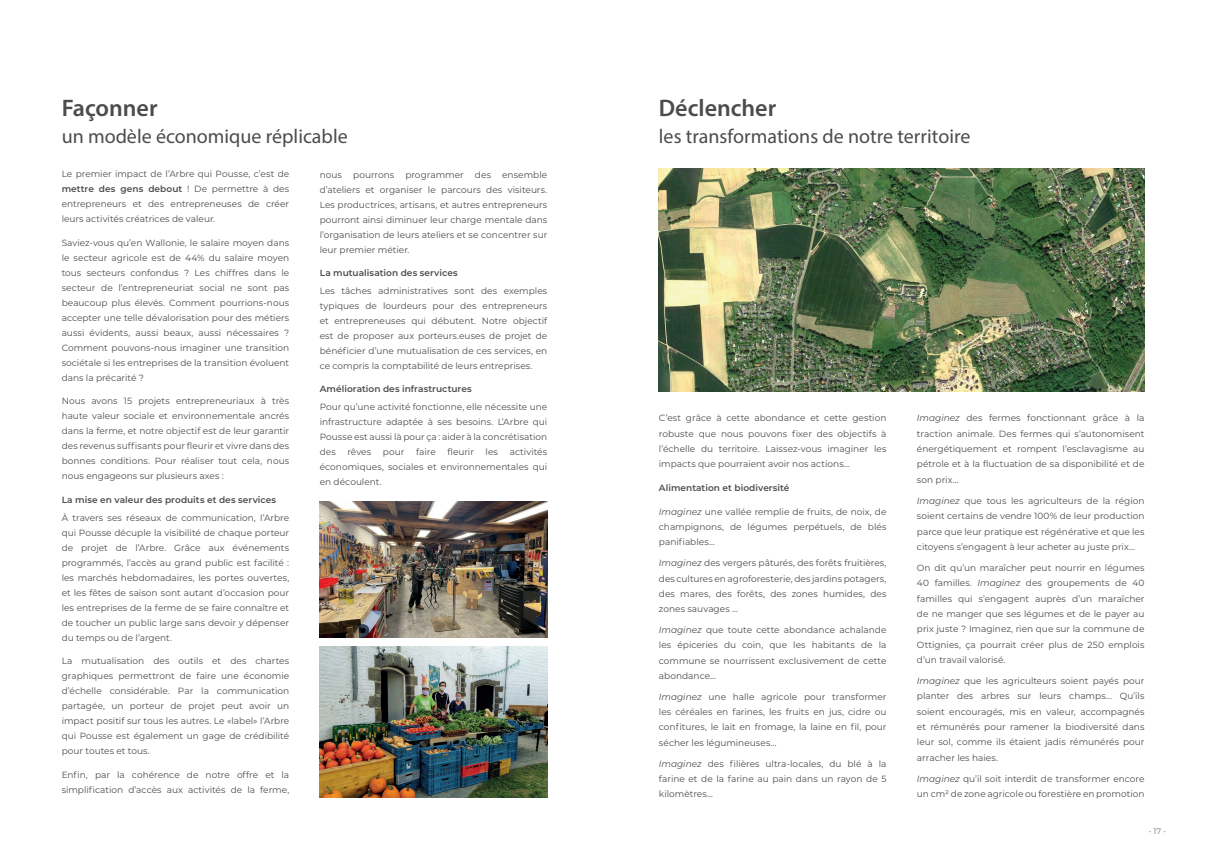
<style>
.page{position:relative;width:1208px;height:859px;background:#fff}
.page>*{position:absolute;margin:0;border:0;box-sizing:border-box;transform-origin:0 0}
.t1{font:600 24px "Myriad Pro";color:#4b4c4d}
.t2{font:20px "Myriad Pro";color:#4b4c4d}
.t3{font:9px/15px "Montserrat";color:#4b4c4d;text-align:justify}
.t4{font:600 9px "Montserrat";letter-spacing:.005em;color:#4b4c4d}
.t5{font:8px "Montserrat";color:#6c6d70}
.s1{font-weight:600}
.s2{font-style:italic}
</style>
<div class="page">
<img style="left:320px;top:646px;width:227px;height:151px">
<img style="left:320px;top:502px;width:227px;height:136px">
<img style="left:659px;top:169px;width:485px;height:222px">
<h1 class="t1" style="left:62px;top:92px;width:97px">Façonner</h1>
<h2 class="t2" style="left:62px;top:124px;width:287px">un modèle économique réplicable</h2>
<p class="t3" style="left:62px;top:166px;width:229px">Le premier impact de l’Arbre qui Pousse, c’est de <span class="s1">mettre des gens debout</span> ! De permettre à des entrepreneurs et des entrepreneuses de créer leurs activités créatrices de valeur.</p>
<p class="t3" style="left:62px;top:235px;width:229px">Saviez-vous qu’en Wallonie, le salaire moyen dans le secteur agricole est de 44% du salaire moyen tous secteurs confondus ? Les chiffres dans le secteur de l’entrepreneuriat social ne sont pas beaucoup plus élevés. Comment pourrions-nous accepter une telle dévalorisation pour des métiers aussi évidents, aussi beaux, aussi nécessaires ?<br>Comment pouvons-nous imaginer une transition sociétale si les entreprises de la transition évoluent dans la précarité ?</p>
<p class="t3" style="left:62px;top:393px;width:229px">Nous avons 15 projets entrepreneuriaux à très haute valeur sociale et environnementale ancrés dans la ferme, et notre objectif est de leur garantir des revenus suffisants pour fleurir et vivre dans des bonnes conditions. Pour réaliser tout cela, nous nous engageons sur plusieurs axes :</p>
<p class="t4" style="left:62px;top:493px;width:216px">La mise en valeur des produits et des services</p>
<p class="t3" style="left:62px;top:510px;width:229px">À travers ses réseaux de communication, l’Arbre qui Pousse décuple la visibilité de chaque porteur de projet de l’Arbre. Grâce aux événements programmés, l’accès au grand public est facilité : les marchés hebdomadaires, les portes ouvertes, et les fêtes de saison sont autant d’occasion pour les entreprises de la ferme de se faire connaître et de toucher un public large sans devoir y dépenser du temps ou de l’argent.</p>
<p class="t3" style="left:62px;top:653px;width:229px">La mutualisation des outils et des chartes graphiques permettront de faire une économie d’échelle considérable. Par la communication partagée, un porteur de projet peut avoir un impact positif sur tous les autres. Le «label» l’Arbre qui Pousse est également un gage de crédibilité pour toutes et tous.</p>
<p class="t3" style="left:62px;top:767px;width:229px">Enfin, par la cohérence de notre offre et la simplification d’accès aux activités de la ferme,</p>
<p class="t3" style="left:320px;top:166px;width:229px">nous pourrons programmer des ensemble d’ateliers et organiser le parcours des visiteurs.<br>Les productrices, artisans, et autres entrepreneurs pourront ainsi diminuer leur charge mentale dans l’organisation de leurs ateliers et se concentrer sur leur premier métier.</p>
<p class="t4" style="left:320px;top:266px;width:140px">La mutualisation des services</p>
<p class="t3" style="left:320px;top:283px;width:229px">Les tâches administratives sont des exemples typiques de lourdeurs pour des entrepreneurs et entrepreneuses qui débutent. Notre objectif est de proposer aux porteurs.euses de projet de bénéficier d’une mutualisation de ces services, en ce compris la comptabilité de leurs entreprises.</p>
<p class="t4" style="left:320px;top:383px;width:153px">Amélioration des infrastructures</p>
<p class="t3" style="left:320px;top:399px;width:229px">Pour qu’une activité fonctionne, elle nécessite une infrastructure adaptée à ses besoins. L’Arbre qui Pousse est aussi là pour ça : aider à la concrétisation des</p>
<p class="t3" style="left:347px;top:444px;width:25px">rêves</p>
<p class="t3" style="left:383px;top:444px;width:23px">pour</p>
<p class="t3" style="left:416px;top:444px;width:21px">faire</p>
<p class="t3" style="left:447px;top:444px;width:28px">fleurir</p>
<p class="t3" style="left:485px;top:444px;width:14px">les</p>
<p class="t3" style="left:320px;top:444px;width:229px;text-indent:190px">activités économiques, sociales et environnementales qui en découlent.</p>
<h1 class="t1" style="left:659px;top:92px;width:119px">Déclencher</h1>
<h2 class="t2" style="left:659px;top:124px;width:313px">les transformations de notre territoire</h2>
<p class="t3" style="left:659px;top:410px;width:229px;line-height:15.3px">C’est grâce à cette abondance et cette gestion robuste que nous pouvons fixer des objectifs à l’échelle du territoire. Laissez-vous imaginer les impacts que pourraient avoir nos actions…</p>
<p class="t4" style="left:659px;top:481px;width:132px">Alimentation et biodiversité</p>
<p class="t3" style="left:659px;top:504px;width:229px;line-height:15.3px"><span class="s2">Imaginez</span> une vallée remplie de fruits, de noix, de champignons, de légumes perpétuels, de blés panifiables…</p>
<p class="t3" style="left:659px;top:555px;width:229px;line-height:15.3px"><span class="s2">Imaginez</span> des vergers pâturés, des forêts fruitières, des cultures en agroforesterie, des jardins potagers, des mares, des forêts, des zones humides, des zones sauvages …</p>
<p class="t3" style="left:659px;top:622px;width:229px;line-height:15.3px"><span class="s2">Imaginez</span> que toute cette abondance achalande les épiceries du coin, que les habitants de la commune se nourrissent exclusivement de cette abondance…</p>
<p class="t3" style="left:659px;top:689px;width:229px;line-height:15.3px"><span class="s2">Imaginez</span> une halle agricole pour transformer les céréales en farines, les fruits en jus, cidre ou confitures, le lait en fromage, la laine en fil, pour sécher les légumineuses…</p>
<p class="t3" style="left:659px;top:755px;width:229px;line-height:15.3px"><span class="s2">Imaginez</span> des filières ultra-locales, du blé à la farine et de la farine au pain dans un rayon de 5 kilomètres…</p>
<p class="t3" style="left:917px;top:410px;width:229px;line-height:15.4px"><span class="s2">Imaginez</span> des fermes fonctionnant grâce à la traction animale. Des fermes qui s’autonomisent énergétiquement et rompent l’esclavagisme au pétrole et à la fluctuation de sa disponibilité et de son prix…</p>
<p class="t3" style="left:917px;top:493px;width:229px;line-height:15.4px"><span class="s2">Imaginez</span> que tous les agriculteurs de la région soient certains de vendre 100% de leur production parce que leur pratique est régénérative et que les citoyens s’engagent à leur acheter au juste prix…</p>
<p class="t3" style="left:917px;top:560px;width:229px;line-height:15.4px">On dit qu’un maraîcher peut nourrir en légumes 40 familles. <span class="s2">Imaginez</span> des groupements de 40 familles qui s’engagent auprès d’un maraîcher de ne manger que ses légumes et de le payer au prix juste ? Imaginez, rien que sur la commune de Ottignies, ça pourrait créer plus de 250 emplois d’un travail valorisé.</p>
<p class="t3" style="left:917px;top:673px;width:229px;line-height:15.4px"><span class="s2">Imaginez</span> que les agriculteurs soient payés pour planter des arbres sur leurs champs… Qu’ils soient encouragés, mis en valeur, accompagnés et rémunérés pour ramener la biodiversité dans leur sol, comme ils étaient jadis rémunérés pour arracher les haies.</p>
<p class="t3" style="left:917px;top:771px;width:229px;line-height:15.4px"><span class="s2">Imaginez</span> qu’il soit interdit de transformer encore un cm² de zone agricole ou forestière en promotion</p>
<p class="t5" style="left:1148px;top:826px;width:19px">- 17 -</p>
</div>
